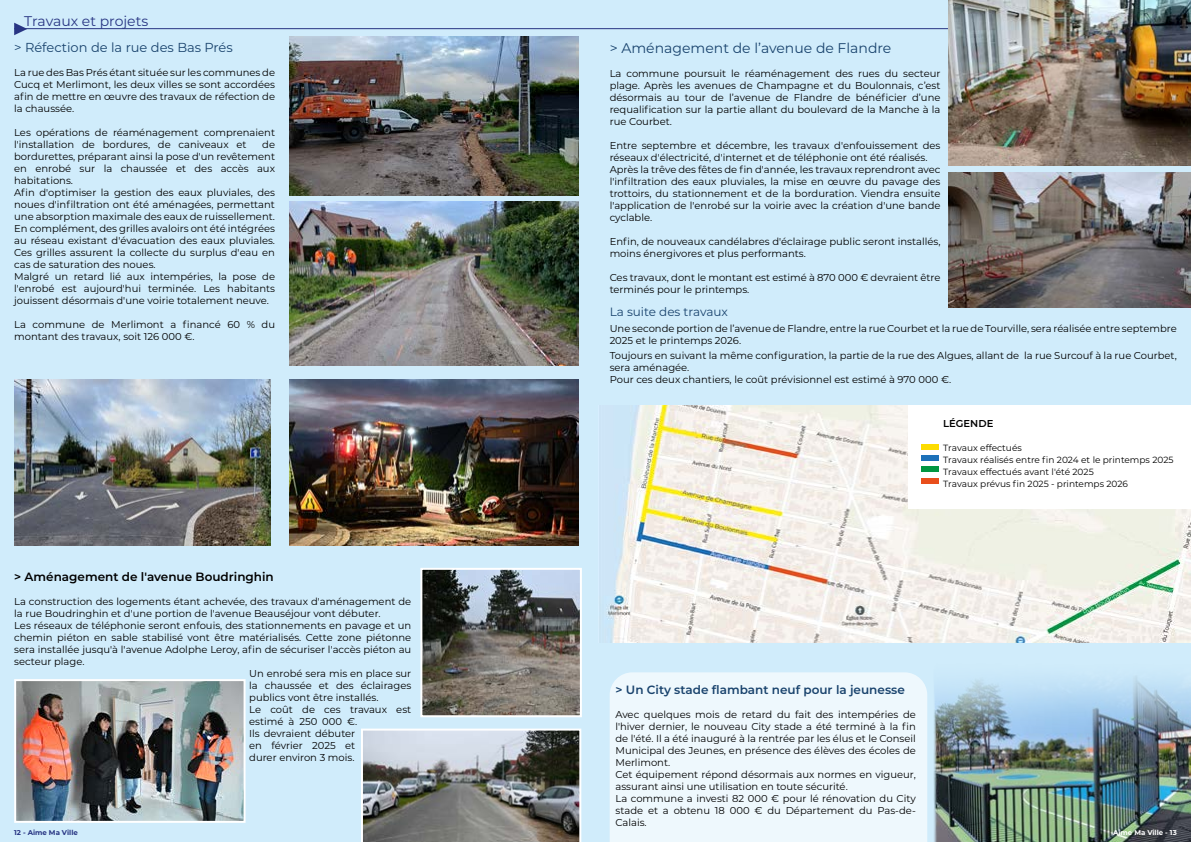
<style>
.page{position:relative;width:1191px;height:842px;background:#d0ecfb}
.page>*{position:absolute;margin:0;border:0;box-sizing:border-box;transform-origin:0 0}
.t1{font:14px "Montserrat";color:#19436d}
.t2{font:14px "Montserrat";color:#283583}
.t3{font:13px "Montserrat";color:#19436d}
.t4{font:600 12px "Montserrat";color:#19436d}
.t5{font:600 12px "Montserrat";color:#000}
.t6{font:12px "Montserrat";color:#19436d}
.t7{font:10px/12px "Montserrat";color:#000}
.t8{font:600 10px "Montserrat";color:#000}
.t9{font:9px/12px "Montserrat";color:#000}
.t10{font:700 7px "Montserrat";color:#283583}
.t11{font:700 7px "Montserrat";color:#fff}
</style>
<div class="page">
<img style="left:934px;top:676px;width:257px;height:166px">
<div style="left:610px;top:672px;width:317px;height:170px;background:#eef8fd"></div>
<svg style="left:14px;top:23px;width:13px;height:12px"></svg>
<hr style="left:14px;top:28px;width:1149px;height:1px;background:#283583">
<img style="left:289px;top:36px;width:289px;height:160px">
<img style="left:948px;top:0;width:243px;height:165px">
<img style="left:948px;top:172px;width:243px;height:135px">
<img style="left:606px;top:405px;width:585px;height:237px">
<div style="left:908px;top:405px;width:283px;height:104px;background:#fff"></div>
<div style="left:921px;top:467px;width:17px;height:5px;background:#009641"></div>
<div style="left:921px;top:456px;width:17px;height:5px;background:#1d71b8"></div>
<div style="left:921px;top:479px;width:17px;height:5px;background:#e94e1b"></div>
<div style="left:921px;top:444px;width:17px;height:5px;background:#fddc00"></div>
<img style="left:361px;top:729px;width:220px;height:113px">
<img style="left:423px;top:571px;width:156px;height:143px">
<div style="left:420px;top:568px;width:162px;height:149px;border:2px solid #fff"></div>
<img style="left:289px;top:201px;width:289px;height:164px">
<img style="left:289px;top:380px;width:289px;height:165px">
<img style="left:14px;top:380px;width:257px;height:165px">
<img style="left:17px;top:682px;width:225px;height:138px">
<div style="left:14px;top:679px;width:231px;height:144px;border:2px solid #fff"></div>
<h1 class="t2" style="left:24px;top:12px;width:125px">Travaux et projets</h1>
<h2 class="t3" style="left:14px;top:38px;width:220px">&gt; Réfection de la rue des Bas Prés</h2>
<p class="t7" style="left:14px;top:66px;width:262px;text-align:justify">La rue des Bas Prés étant située sur les communes de Cucq et Merlimont, les deux villes se sont accordées afin de mettre en œuvre des travaux de réfection de la chaussée.</p>
<p class="t7" style="left:14px;top:126px;width:262px">Les opérations de réaménagement comprenaient l'installation de bordures, de caniveaux et</p>
<p class="t7" style="left:14px;top:138px;width:262px;text-indent:248px">de bordurettes, préparant ainsi la pose d'un revêtement en enrobé sur la chaussée et des accès aux habitations.<br>Afin d'optimiser la gestion des eaux pluviales, des noues d'infiltration ont été aménagées, permettant une absorption maximale des eaux de ruissellement.<br>En complément, des grilles avaloirs ont été intégrées au réseau existant d'évacuation des eaux pluviales.<br>Ces grilles assurent la collecte du surplus d'eau en cas de saturation des noues.<br>Malgré un retard lié aux intempéries, la pose de l'enrobé est aujourd'hui terminée. Les habitants jouissent désormais d'une voirie totalement neuve.</p>
<p class="t7" style="left:14px;top:318px;width:262px">La commune de Merlimont a financé 60 % du montant des travaux, soit 126 000 €.</p>
<p class="t5" style="left:14px;top:569px;width:261px">&gt; Aménagement de l'avenue Boudringhin</p>
<p class="t7" style="left:14px;top:595px;width:399px">La construction des logements étant achevée, des travaux d'aménagement de</p>
<p class="t7" style="left:14px;top:607px;width:368px">la rue Boudringhin et d'une portion de l'avenue Beauséjour vont débuter.</p>
<p class="t7" style="left:14px;top:619px;width:398px">Les réseaux de téléphonie seront enfouis, des stationnements en pavage et un</p>
<p class="t7" style="left:14px;top:631px;width:398px">chemin piéton en sable stabilisé vont être matérialisés. Cette zone piétonne</p>
<p class="t7" style="left:14px;top:643px;width:399px">sera installée jusqu'à l'avenue Adolphe Leroy, afin de sécuriser l'accès piéton au</p>
<p class="t7" style="left:14px;top:655px;width:72px">secteur plage.</p>
<p class="t7" style="left:249px;top:667px;width:163px">Un enrobé sera mis en place sur</p>
<p class="t7" style="left:249px;top:679px;width:163px">la chaussée et des éclairages</p>
<p class="t7" style="left:249px;top:691px;width:131px">publics vont être installés.</p>
<p class="t7" style="left:249px;top:703px;width:163px">Le coût de ces travaux est</p>
<p class="t7" style="left:249px;top:715px;width:109px">estimé à 250 000 €.</p>
<p class="t7" style="left:249px;top:727px;width:108px">Ils devraient débuter</p>
<p class="t7" style="left:249px;top:739px;width:107px">en février 2025 et</p>
<p class="t7" style="left:249px;top:751px;width:107px">durer environ 3 mois.</p>
<p class="t10" style="left:14px;top:827px;width:65px">12 - Aime Ma Ville</p>
<h1 class="t1" style="left:609px;top:38px;width:283px">&gt; Aménagement de l’avenue de Flandre</h1>
<p class="t7" style="left:609px;top:67px;width:332px;text-align:justify">La commune poursuit le réaménagement des rues du secteur plage. Après les avenues de Champagne et du Boulonnais, c’est désormais au tour de l’avenue de Flandre de bénéficier d’une requalification sur la partie allant du boulevard de la Manche à la rue Courbet.</p>
<p class="t7" style="left:609px;top:139px;width:332px">Entre septembre et décembre, les travaux d'enfouissement des réseaux d'électricité, d'internet et de téléphonie ont été réalisés.<br>Après la trêve des fêtes de fin d'année, les travaux reprendront avec l'infiltration des eaux pluviales, la mise en œuvre du pavage des trottoirs, du stationnement et de la borduration. Viendra ensuite l'application de l'enrobé sur la voirie avec la création d'une bande cyclable.</p>
<p class="t7" style="left:609px;top:235px;width:332px">Enfin, de nouveaux candélabres d'éclairage public seront installés, moins énergivores et plus performants.</p>
<p class="t7" style="left:609px;top:271px;width:332px">Ces travaux, dont le montant est estimé à 870 000 € devraient être terminés pour le printemps.</p>
<p class="t7" style="left:609px;top:322px;width:568px">Une seconde portion de l’avenue de Flandre, entre la rue Courbet et la rue de Tourville, sera réalisée entre septembre<br>2025 et le printemps 2026.</p>
<p class="t6" style="left:609px;top:304px;width:120px">La suite des travaux</p>
<p class="t7" style="left:609px;top:349px;width:568px">Toujours en suivant la même configuration, la partie de la rue des Algues, allant de la rue Surcouf à la rue Courbet, sera aménagée.<br>Pour ces deux chantiers, le coût prévisionnel est estimé à 970 000 €.</p>
<p class="t8" style="left:943px;top:416px;width:52px">LÉGENDE</p>
<p class="t9" style="left:943px;top:441px;width:232px">Travaux effectués<br>Travaux réalisés entre fin 2024 et le printemps 2025<br>Travaux effectués avant l'été 2025<br>Travaux prévus fin 2025 - printemps 2026</p>
<p class="t4" style="left:615px;top:681px;width:291px">&gt; Un City stade flambant neuf pour la jeunesse</p>
<p class="t7" style="left:615px;top:708px;width:302px">Avec quelques mois de retard du fait des intempéries de l'hiver dernier, le nouveau City stade a été terminé à la fin de l'été. Il a été inauguré à la rentrée par les élus et le Conseil Municipal des Jeunes, en présence des élèves des écoles de Merlimont.<br>Cet équipement répond désormais aux normes en vigueur, assurant ainsi une utilisation en toute sécurité.<br>La commune a investi 82 000 € pour lé rénovation du City stade et a obtenu 18 000 € du Département du Pas-de-Calais.</p>
<p class="t11" style="left:1113px;top:827px;width:65px">Aime Ma Ville - 13</p>
</div>
